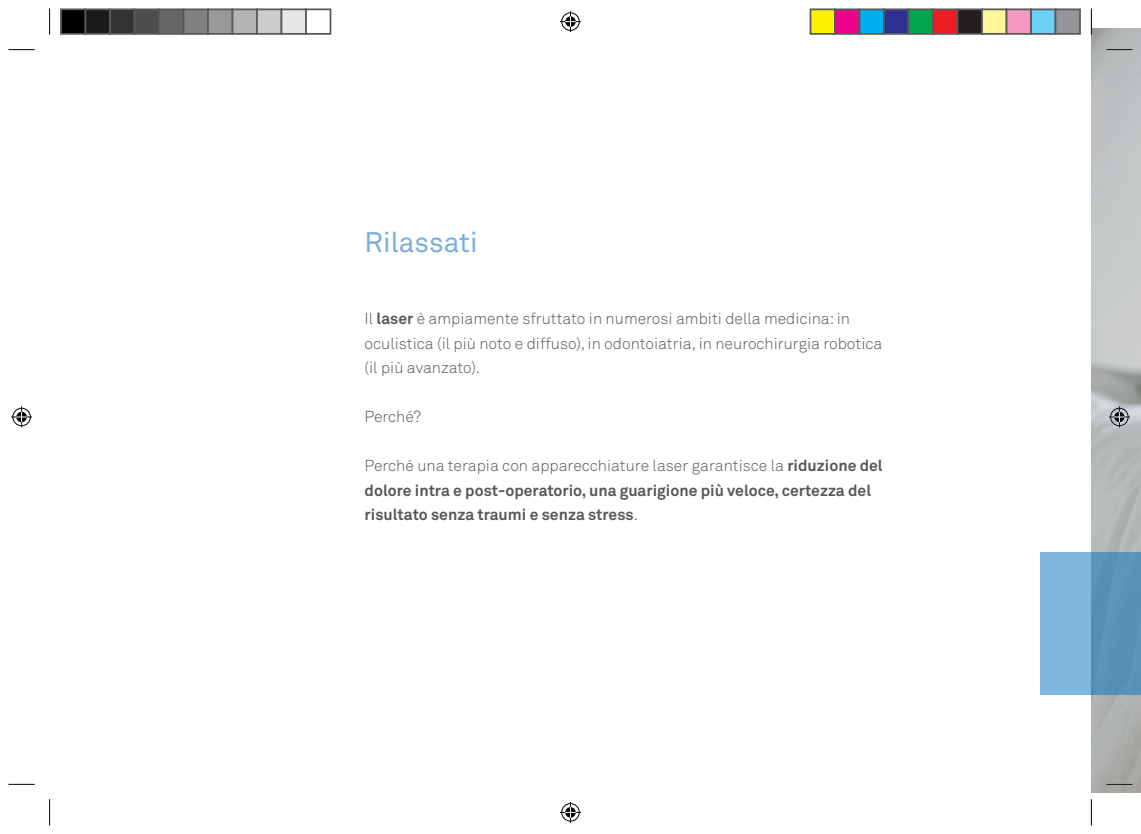
<style>
.page{position:relative;width:1141px;height:834px;background:#fff}
.page>*{position:absolute;margin:0;border:0;box-sizing:border-box;transform-origin:0 0}
.t1{font:28px "Akkurat Pro";color:#79aede}
.t2{font:700 15.75px/24.5px "Akkurat Pro";color:#57585a}
.t3{font:15.75px/24.5px "Akkurat Light Pro";color:#57585a}
.s1{font-family:"Akkurat Pro";font-weight:700}
.s2{font-family:"Akkurat Light Pro";font-weight:400}
</style>
<div class="page">
<img style="left:1091px;top:28px;width:50px;height:764px">
<svg style="left:1040px;top:552px;width:101px;height:142px;background:#6ba5c9"></svg>
<svg style="left:8px;top:49px;width:27px;height:1px"></svg>
<svg style="left:1106px;top:49px;width:26px;height:1px"></svg>
<svg style="left:8px;top:783px;width:27px;height:1px"></svg>
<svg style="left:1106px;top:783px;width:26px;height:1px"></svg>
<svg style="left:49px;top:8px;width:1px;height:27px"></svg>
<svg style="left:49px;top:799px;width:1px;height:26px"></svg>
<svg style="left:1091px;top:8px;width:1px;height:27px"></svg>
<svg style="left:1091px;top:799px;width:1px;height:26px"></svg>
<svg style="left:560px;top:11px;width:21px;height:21px"></svg>
<svg style="left:560px;top:801px;width:21px;height:21px"></svg>
<svg style="left:11px;top:406px;width:21px;height:21px"></svg>
<svg style="left:1109px;top:406px;width:21px;height:21px"></svg>
<div style="left:61px;top:9px;width:24px;height:25px;background:#000"></div>
<div style="left:60px;top:8px;width:26px;height:27px;border:2px solid #595959"></div>
<div style="left:85px;top:9px;width:25px;height:25px;background:#1a1a1a"></div>
<div style="left:85px;top:8px;width:26px;height:27px;border:2px solid #595959"></div>
<div style="left:110px;top:9px;width:24px;height:25px;background:#333"></div>
<div style="left:109px;top:8px;width:26px;height:27px;border:2px solid #595959"></div>
<div style="left:134px;top:9px;width:25px;height:25px;background:#4d4d4d"></div>
<div style="left:134px;top:8px;width:26px;height:27px;border:2px solid #595959"></div>
<div style="left:159px;top:9px;width:24px;height:25px;background:#666"></div>
<div style="left:158px;top:8px;width:26px;height:27px;border:2px solid #595959"></div>
<div style="left:183px;top:9px;width:25px;height:25px;background:#808080"></div>
<div style="left:183px;top:8px;width:26px;height:27px;border:2px solid #595959"></div>
<div style="left:208px;top:9px;width:24px;height:25px;background:#999"></div>
<div style="left:207px;top:8px;width:26px;height:27px;border:2px solid #595959"></div>
<div style="left:232px;top:9px;width:25px;height:25px;background:#b3b3b3"></div>
<div style="left:232px;top:8px;width:26px;height:27px;border:2px solid #595959"></div>
<div style="left:257px;top:9px;width:24px;height:25px;background:#ccc"></div>
<div style="left:256px;top:8px;width:26px;height:27px;border:2px solid #595959"></div>
<div style="left:281px;top:9px;width:25px;height:25px;background:#e6e6e6"></div>
<div style="left:281px;top:8px;width:26px;height:27px;border:2px solid #595959"></div>
<div style="left:305px;top:8px;width:26px;height:27px;border:2px solid #595959"></div>
<div style="left:810px;top:9px;width:25px;height:25px;background:#fff101"></div>
<div style="left:810px;top:8px;width:26px;height:27px;border:2px solid #595959"></div>
<div style="left:835px;top:9px;width:24px;height:25px;background:#ed028c"></div>
<div style="left:834px;top:8px;width:26px;height:27px;border:2px solid #595959"></div>
<div style="left:859px;top:9px;width:25px;height:25px;background:#00aeef"></div>
<div style="left:859px;top:8px;width:26px;height:27px;border:2px solid #595959"></div>
<div style="left:884px;top:9px;width:24px;height:25px;background:#2e3092"></div>
<div style="left:883px;top:8px;width:26px;height:27px;border:2px solid #595959"></div>
<div style="left:908px;top:9px;width:25px;height:25px;background:#00a54f"></div>
<div style="left:908px;top:8px;width:26px;height:27px;border:2px solid #595959"></div>
<div style="left:933px;top:9px;width:24px;height:25px;background:#ee1d23"></div>
<div style="left:932px;top:8px;width:26px;height:27px;border:2px solid #595959"></div>
<div style="left:957px;top:9px;width:25px;height:25px;background:#231f20"></div>
<div style="left:957px;top:8px;width:26px;height:27px;border:2px solid #595959"></div>
<div style="left:982px;top:9px;width:24px;height:25px;background:#fff79a"></div>
<div style="left:981px;top:8px;width:26px;height:27px;border:2px solid #595959"></div>
<div style="left:1006px;top:9px;width:25px;height:25px;background:#f499c2"></div>
<div style="left:1006px;top:8px;width:26px;height:27px;border:2px solid #595959"></div>
<div style="left:1031px;top:9px;width:24px;height:25px;background:#6bcff6"></div>
<div style="left:1030px;top:8px;width:26px;height:27px;border:2px solid #595959"></div>
<div style="left:1055px;top:9px;width:25px;height:25px;background:#939598"></div>
<div style="left:1055px;top:8px;width:26px;height:27px;border:2px solid #595959"></div>
<p class="t1" style="left:365px;top:226px;width:115px">Rilassati</p>
<p class="t3" style="left:365px;top:306px;width:519px">Il <span class="s1">laser</span> è ampiamente sfruttato in numerosi ambiti della medicina: in oculistica (il più noto e diffuso), in odontoiatria, in neurochirurgia robotica (il più avanzato).</p>
<p class="t3" style="left:365px;top:404px;width:58px">Perché?</p>
<p class="t2" style="left:365px;top:453px;width:520px"><span class="s2">Perché una terapia con apparecchiature laser garantisce la</span> riduzione del dolore intra e post-operatorio, una guarigione più veloce, certezza del risultato senza traumi e senza stress<span class="s2">.</span></p>
</div>
